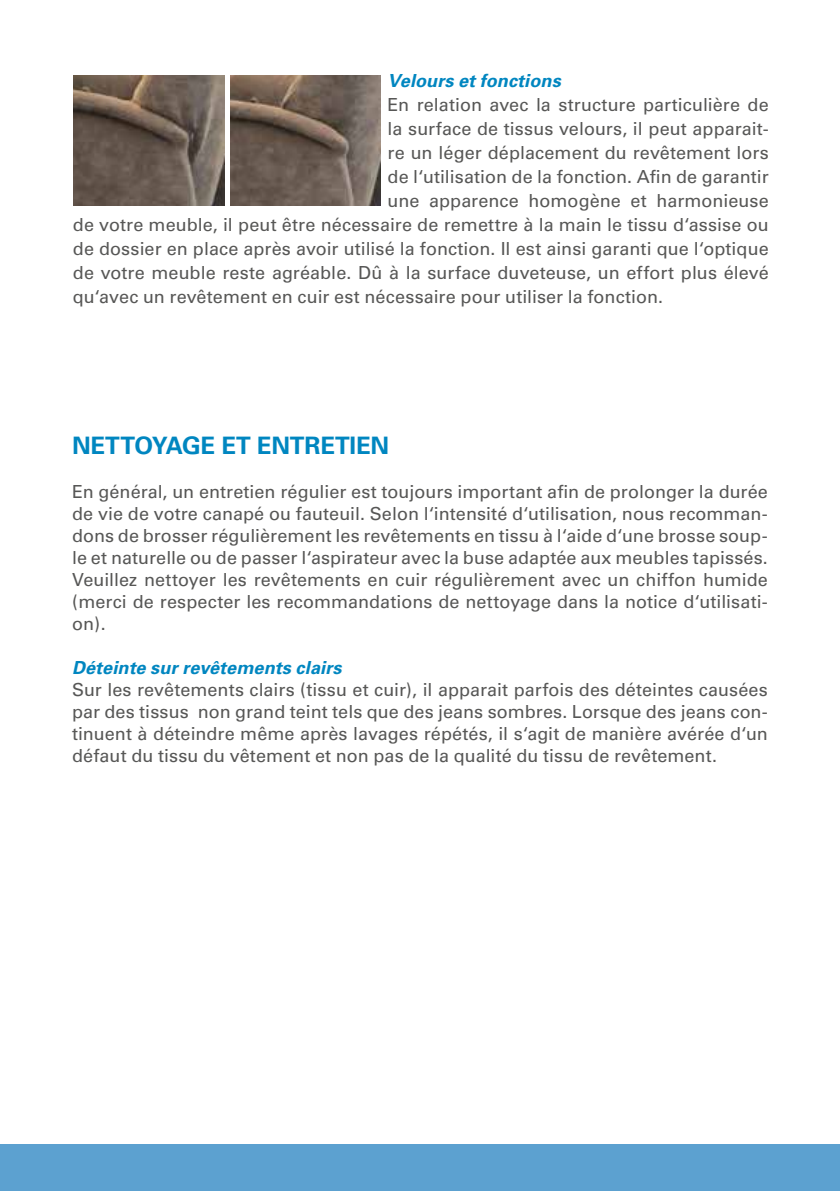
<style>
.page{position:relative;width:840px;height:1191px;background:#fff}
.page>*{position:absolute;margin:0;border:0;box-sizing:border-box;transform-origin:0 0}
.t1{font:700 24px "Univers";letter-spacing:-.005em;color:#0086c0}
.t2{font:18px/22px "Univers";color:#575756;text-align:justify}
.t3{font:italic 700 18px "Univers";letter-spacing:.005em;color:#0086c0}
</style>
<div class="page">
<div style="left:0;top:1144px;width:839px;height:47px;background:#5ca1d0"></div>
<img style="left:74px;top:76px;width:150px;height:130px">
<img style="left:230px;top:76px;width:151px;height:130px">
<p class="t3" style="left:387px;top:69px;width:174px">Velours et fonctions</p>
<p class="t2" style="left:387px;top:93px;width:382px">En relation avec la structure particulière de</p>
<p class="t2" style="left:387px;top:117px;width:382px">la surface de tissus velours, il peut apparait-</p>
<p class="t2" style="left:387px;top:141px;width:382px">re un léger déplacement du revêtement lors</p>
<p class="t2" style="left:387px;top:165px;width:382px">de l‘utilisation de la fonction. Afin de garantir</p>
<p class="t2" style="left:387px;top:189px;width:382px">une apparence homogène et harmonieuse</p>
<p class="t2" style="left:73px;top:213px;width:697px">de votre meuble, il peut être nécessaire de remettre à la main le tissu d‘assise ou</p>
<p class="t2" style="left:73px;top:237px;width:697px">de dossier en place après avoir utilisé la fonction. Il est ainsi garanti que l‘optique</p>
<p class="t2" style="left:73px;top:261px;width:697px">de votre meuble reste agréable. Dû à la surface duveteuse, un effort plus élevé</p>
<p class="t2" style="left:73px;top:285px;width:591px">qu‘avec un revêtement en cuir est nécessaire pour utiliser la fonction.</p>
<h1 class="t1" style="left:72px;top:431px;width:318px">NETTOYAGE ET ENTRETIEN</h1>
<p class="t2" style="left:72px;top:480px;width:697px">En général, un entretien régulier est toujours important afin de prolonger la durée de vie de votre canapé ou fauteuil. Selon l‘intensité d‘utilisation, nous recomman&shy;dons de brosser régulièrement les revêtements en tissu à l‘aide d‘une brosse soup&shy;le et naturelle ou de passer l‘aspirateur avec la buse adaptée aux meubles tapissés.<br>Veuillez nettoyer les revêtements en cuir régulièrement avec un chiffon humide (merci de respecter les recommandations de nettoyage dans la notice d‘utilisati&shy;on).</p>
<p class="t3" style="left:72px;top:656px;width:271px">Déteinte sur revêtements clairs</p>
<p class="t2" style="left:72px;top:678px;width:697px">Sur les revêtements clairs (tissu et cuir), il apparait parfois des déteintes causées par des tissus non grand teint tels que des jeans sombres. Lorsque des jeans con&shy;tinuent à déteindre même après lavages répétés, il s‘agit de manière avérée d‘un défaut du tissu du vêtement et non pas de la qualité du tissu de revêtement.</p>
</div>
